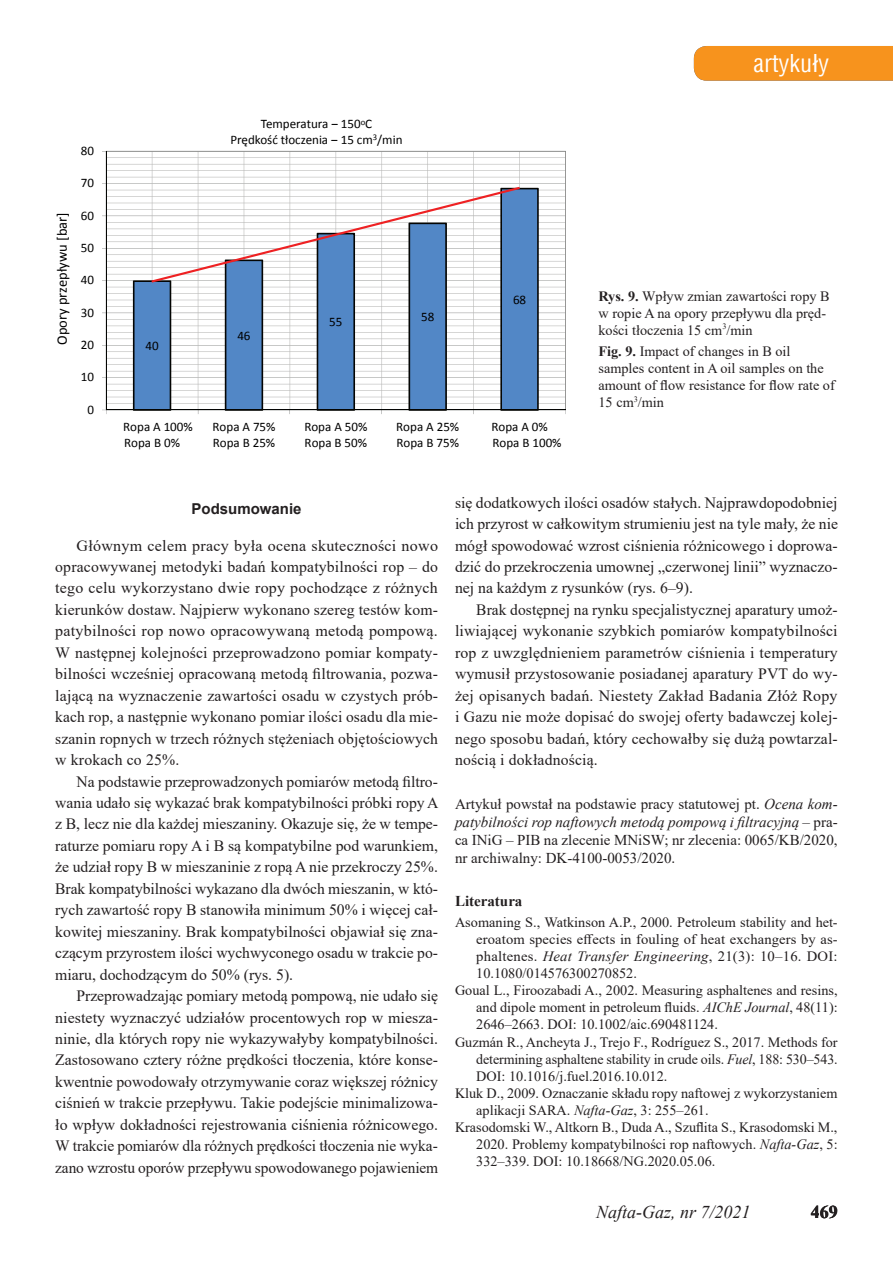
<style>
.page{position:relative;width:893px;height:1263px;background:#fff}
.page>*{position:absolute;margin:0;border:0;box-sizing:border-box;transform-origin:0 0}
.t1{font:24px "Switzerland Condensed";color:#fff}
.t2{font:italic 18px "Times New Roman";color:#231f20}
.t3{font:700 18px "Times New Roman";color:#231f20}
.t4{font:15.75px/21.5px "Times New Roman";color:#231f20;text-align:justify}
.t5{font:15px/18px "Times New Roman";color:#231f20;text-align:justify}
.t6{font:700 15px "Arial";color:#231f20}
.t7{font:700 15px "Times New Roman";color:#231f20}
.t8{font:14.4px "Calibri";color:#000}
.t9{font:14.25px/17.1px "Times New Roman";color:#231f20}
.t10{font:13.05px/15.9px "Calibri";color:#000}
.s1{font-weight:700}
.s2{font-style:italic}
</style>
<div class="page">
<div style="left:694px;top:46px;width:199px;height:35px;background:#f7931d"></div>
<svg style="left:107px;top:151px;width:459px;height:259px"></svg>
<svg style="left:133px;top:188px;width:406px;height:222px;fill:#5287c6"></svg>
<hr style="left:106px;top:151px;width:1px;height:259px;background:#040503">
<hr style="left:106px;top:410px;width:459px;height:1px;background:#040503">
<svg style="left:151px;top:187px;width:369px;height:227px"></svg>
<p class="t8" style="left:53px;top:345px;width:134px;rotate:-90deg">Opory przepływu [bar]</p>
<p class="t10" style="left:81px;top:143px;width:15px">80</p>
<p class="t10" style="left:81px;top:175px;width:15px">70</p>
<p class="t10" style="left:81px;top:207px;width:15px">60</p>
<p class="t10" style="left:81px;top:240px;width:15px">50</p>
<p class="t10" style="left:81px;top:272px;width:15px">40</p>
<p class="t10" style="left:81px;top:304px;width:15px">30</p>
<p class="t10" style="left:81px;top:337px;width:15px">20</p>
<p class="t10" style="left:81px;top:369px;width:15px">10</p>
<p class="t10" style="left:87px;top:401px;width:8px">0</p>
<p class="t10" style="left:145px;top:338px;width:15px">40</p>
<p class="t10" style="left:231px;top:116px;width:174px;text-align:center">Temperatura ‒ 150<sup>o</sup>C<br>Prędkość tłoczenia ‒ 15 cm<sup>3</sup>/min</p>
<p class="t10" style="left:237px;top:327px;width:15px">46</p>
<p class="t10" style="left:329px;top:314px;width:15px">55</p>
<p class="t10" style="left:421px;top:309px;width:15px">58</p>
<p class="t10" style="left:513px;top:291px;width:15px">68</p>
<p class="t10" style="left:123px;top:418px;width:71px">Ropa A 100%<br>Ropa B 0%</p>
<p class="t10" style="left:212px;top:418px;width:65px">Ropa A 75%<br>Ropa B 25%</p>
<p class="t10" style="left:304px;top:418px;width:65px">Ropa A 50%<br>Ropa B 50%</p>
<p class="t10" style="left:396px;top:418px;width:65px">Ropa A 25%<br>Ropa B 75%</p>
<p class="t10" style="left:491px;top:418px;width:72px">Ropa A 0%<br>Ropa B 100%</p>
<h1 class="t1" style="left:754px;top:48px;width:77px">artykuły</h1>
<p class="t9" style="left:598px;top:287px;width:233px"><span class="s1">Rys. 9.</span> Wpływ zmian zawartości ropy B w ropie A na opory przepływu dla pręd&shy;kości tłoczenia 15 cm<sup>3</sup>/min</p>
<p class="t9" style="left:598px;top:342px;width:238px"><span class="s1">Fig. 9.</span> Impact of changes in B oil samples content in A oil samples on the amount of flow resistance for flow rate of<br>15 cm<sup>3</sup>/min</p>
<p class="t6" style="left:192px;top:498px;width:112px">Podsumowanie</p>
<p class="t4" style="left:55px;top:534px;width:384px;text-indent:21px">Głównym celem pracy była ocena skuteczności nowo opracowywanej metodyki badań kompatybilności rop – do tego celu wykorzystano dwie ropy pochodzące z różnych kierunków dostaw. Najpierw wykonano szereg testów kom&shy;patybilności rop nowo opracowywaną metodą pompową.<br>W następnej kolejności przeprowadzono pomiar kompaty&shy;bilności wcześniej opracowaną metodą filtrowania, pozwa&shy;lającą na wyznaczenie zawartości osadu w czystych prób&shy;kach rop, a następnie wykonano pomiar ilości osadu dla mie&shy;szanin ropnych w trzech różnych stężeniach objętościowych w krokach co 25%.</p>
<p class="t4" style="left:55px;top:770px;width:385px;text-indent:21px">Na podstawie przeprowadzonych pomiarów metodą filtro&shy;wania udało się wykazać brak kompatybilności próbki ropy A z B, lecz nie dla każdej mieszaniny. Okazuje się, że w tempe&shy;raturze pomiaru ropy A i B są kompatybilne pod warunkiem, że udział ropy B w mieszaninie z ropą A nie przekroczy 25%.<br>Brak kompatybilności wykazano dla dwóch mieszanin, w któ&shy;rych zawartość ropy B stanowiła minimum 50% i więcej cał&shy;kowitej mieszaniny. Brak kompatybilności objawiał się zna&shy;czącym przyrostem ilości wychwyconego osadu w trakcie po&shy;miaru, dochodzącym do 50% (rys. 5).</p>
<p class="t4" style="left:55px;top:984px;width:384px;text-indent:21px">Przeprowadzając pomiary metodą pompową, nie udało się niestety wyznaczyć udziałów procentowych rop w miesza&shy;ninie, dla których ropy nie wykazywałyby kompatybilności.<br>Zastosowano cztery różne prędkości tłoczenia, które konse&shy;kwentnie powodowały otrzymywanie coraz większej różnicy ciśnień w trakcie przepływu. Takie podejście minimalizowa&shy;ło wpływ dokładności rejestrowania ciśnienia różnicowego.<br>W trakcie pomiarów dla różnych prędkości tłoczenia nie wyka&shy;zano wzrostu oporów przepływu spowodowanego pojawieniem</p>
<p class="t4" style="left:455px;top:491px;width:384px">się dodatkowych ilości osadów stałych. Najprawdopodobniej ich przyrost w całkowitym strumieniu jest na tyle mały, że nie mógł spowodować wzrost ciśnienia różnicowego i doprowa&shy;dzić do przekroczenia umownej „czerwonej linii” wyznaczo&shy;nej na każdym z rysunków (rys. 6–9).</p>
<p class="t4" style="left:455px;top:598px;width:384px;text-indent:21px">Brak dostępnej na rynku specjalistycznej aparatury umoż&shy;liwiającej wykonanie szybkich pomiarów kompatybilności rop z uwzględnieniem parametrów ciśnienia i temperatury wymusił przystosowanie posiadanej aparatury PVT do wy&shy;żej opisanych badań. Niestety Zakład Badania Złóż Ropy i Gazu nie może dopisać do swojej oferty badawczej kolej&shy;nego sposobu badań, który cechowałby się dużą powtarzal&shy;nością i dokładnością.</p>
<p class="t5" style="left:455px;top:794px;width:384px">Artykuł powstał na podstawie pracy statutowej pt. <span class="s2">Ocena kom&shy;patybilności rop naftowych metodą pompową i filtracyjną</span> – pra&shy;ca INiG – PIB na zlecenie MNiSW; nr zlecenia: 0065/KB/2020, nr archiwalny: DK-4100-0053/2020.</p>
<p class="t7" style="left:455px;top:890px;width:69px">Literatura</p>
<p class="t9" style="left:455px;top:913px;width:384px">Asomaning S., Watkinson A.P., 2000. Petroleum stability and het-</p>
<p class="t9" style="left:476px;top:930px;width:363px">eroatom species effects in fouling of heat exchangers by as-</p>
<p class="t9" style="left:476px;top:947px;width:363px">phaltenes. <span class="s2">Heat Transfer Engineering</span>, 21(3): 10–16. DOI:</p>
<p class="t9" style="left:476px;top:964px;width:162px">10.1080/014576300270852.</p>
<p class="t9" style="left:455px;top:981px;width:384px">Goual L., Firoozabadi A., 2002. Measuring asphaltenes and resins,</p>
<p class="t9" style="left:476px;top:998px;width:363px">and dipole moment in petroleum fluids. <span class="s2">AIChE Journal</span>, 48(11):</p>
<p class="t9" style="left:476px;top:1016px;width:243px">2646–2663. DOI: 10.1002/aic.690481124.</p>
<p class="t9" style="left:455px;top:1033px;width:384px">Guzmán R., Ancheyta J., Trejo F., Rodríguez S., 2017. Methods for</p>
<p class="t9" style="left:476px;top:1050px;width:363px">determining asphaltene stability in crude oils. <span class="s2">Fuel</span>, 188: 530–543.</p>
<p class="t9" style="left:476px;top:1067px;width:193px">DOI: 10.1016/j.fuel.2016.10.012.</p>
<p class="t9" style="left:455px;top:1084px;width:384px">Kluk D., 2009. Oznaczanie składu ropy naftowej z wykorzystaniem</p>
<p class="t9" style="left:476px;top:1101px;width:234px">aplikacji SARA. <span class="s2">Nafta-Gaz</span>, 3: 255–261.</p>
<p class="t9" style="left:455px;top:1118px;width:384px">Krasodomski W., Altkorn B., Duda A., Szuflita S., Krasodomski M.,</p>
<p class="t9" style="left:476px;top:1135px;width:363px">2020. Problemy kompatybilności rop naftowych. <span class="s2">Nafta-Gaz</span>, 5:</p>
<p class="t9" style="left:476px;top:1152px;width:241px">332–339. DOI: 10.18668/NG.2020.05.06.</p>
<p class="t2" style="left:596px;top:1200px;width:156px">Nafta-Gaz, nr 7/2021</p>
<p class="t3" style="left:811px;top:1199px;width:28px">469</p>
</div>
